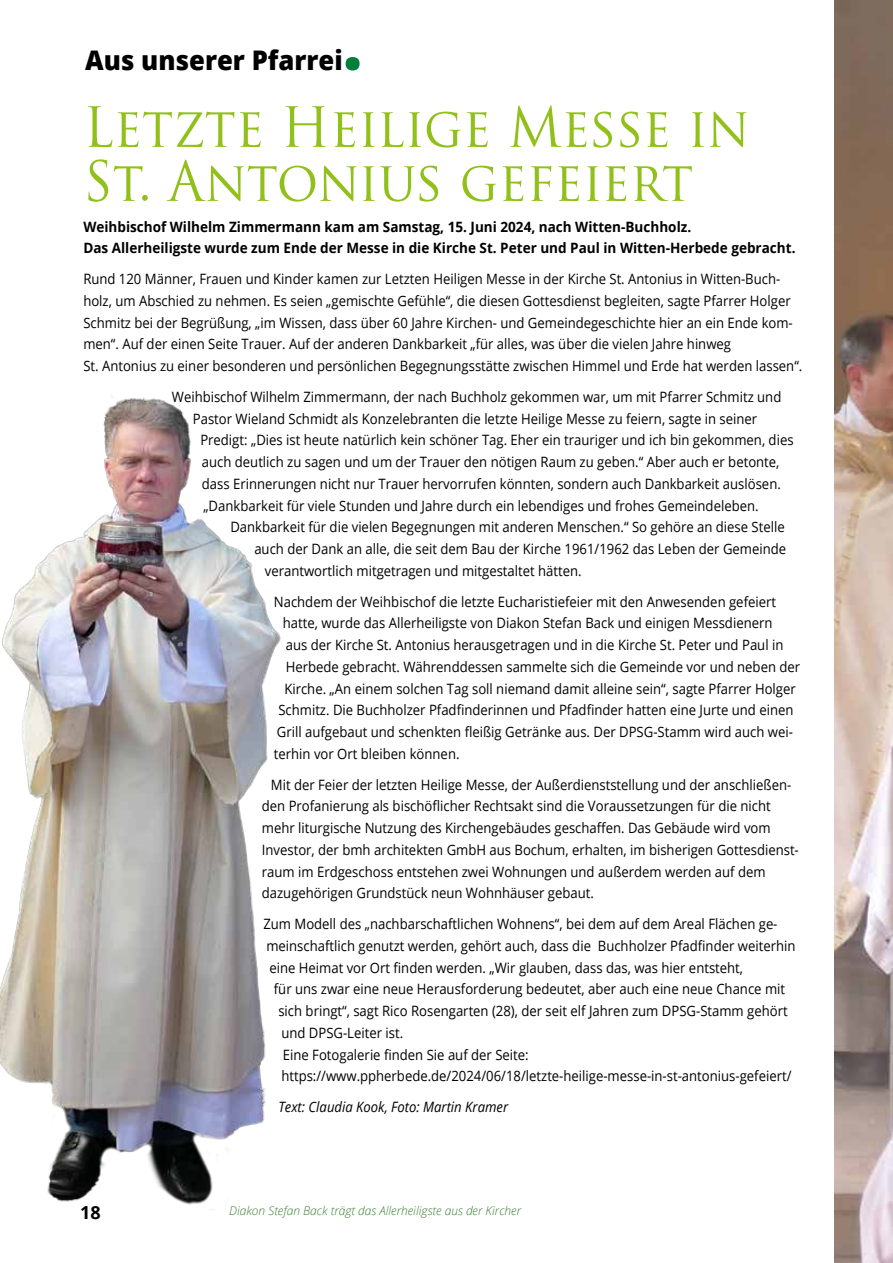
<style>
.page{position:relative;width:893px;height:1263px;background:#fff}
.page>*{position:absolute;margin:0;border:0;box-sizing:border-box;transform-origin:0 0}
.t1{font:800 72px "Open Sans";color:#007f3b;scale:.95 1}
.t2{font:54px/54px "Trajan Pro";color:#91c01b;scale:.95 1}
.t3{font:800 27px "Open Sans";color:#000;scale:.95 1}
.t4{font:700 18px "Open Sans";color:#000}
.t5{font:14.25px/21.8px "Open Sans";color:#000;scale:.92 1}
.t6{font:700 14.25px/21.8px "Open Sans";color:#000;scale:.95 1}
.t7{font:italic 14.25px "Open Sans";color:#000;scale:.92 1}
.t8{font:italic 300 12px "Open Sans";color:#368030}
</style>
<div class="page">
<img style="left:0;top:396px;width:281px;height:814px">
<img style="left:835px;top:0;width:58px;height:1263px">
<h3 class="t3" style="left:85px;top:39px;width:273px">Aus unserer Pfarrei</h3>
<h1 class="t1" style="left:343px;top:-11px;width:22px">.</h1>
<h2 class="t2" style="left:83px;top:100px;width:702px">Letzte Heilige Messe in<br>St. Antonius gefeiert</h2>
<p class="t6" style="left:83px;top:215px;width:751px">Weihbischof Wilhelm Zimmermann kam am Samstag, 15. Juni 2024, nach Witten-Buchholz.<br>Das Allerheiligste wurde zum Ende der Messe in die Kirche St. Peter und Paul in Witten-Herbede gebracht.</p>
<p class="t5" style="left:83px;top:268px;width:783px">Rund 120 Männer, Frauen und Kinder kamen zur Letzten Heiligen Messe in der Kirche St. Antonius in Witten-Buch&shy;holz, um Abschied zu nehmen. Es seien „gemischte Gefühle“, die diesen Gottesdienst begleiten, sagte Pfarrer Holger Schmitz bei der Begrüßung, „im Wissen, dass über 60 Jahre Kirchen- und Gemeindegeschichte hier an ein Ende kom&shy;men“. Auf der einen Seite Trauer. Auf der anderen Dankbarkeit „für alles, was über die vielen Jahre hinweg<br>St. Antonius zu einer besonderen und persönlichen Begegnungsstätte zwischen Himmel und Erde hat werden lassen“.</p>
<p class="t5" style="left:172px;top:385px;width:664px">Weihbischof Wilhelm Zimmermann, der nach Buchholz gekommen war, um mit Pfarrer Schmitz und</p>
<p class="t5" style="left:193px;top:407px;width:615px">Pastor Wieland Schmidt als Konzelebranten die letzte Heilige Messe zu feiern, sagte in seiner</p>
<p class="t5" style="left:200px;top:429px;width:646px">Predigt: „Dies ist heute natürlich kein schöner Tag. Eher ein trauriger und ich bin gekommen, dies</p>
<p class="t5" style="left:202px;top:451px;width:629px">auch deutlich zu sagen und um der Trauer den nötigen Raum zu geben.“ Aber auch er betonte,</p>
<p class="t5" style="left:202px;top:472px;width:631px">dass Erinnerungen nicht nur Trauer hervorrufen könnten, sondern auch Dankbarkeit auslösen.</p>
<p class="t5" style="left:203px;top:494px;width:605px">„Dankbarkeit für viele Stunden und Jahre durch ein lebendiges und frohes Gemeindeleben.</p>
<p class="t5" style="left:230px;top:516px;width:604px">Dankbarkeit für die vielen Begegnungen mit anderen Menschen.“ So gehöre an diese Stelle</p>
<p class="t5" style="left:254px;top:538px;width:580px">auch der Dank an alle, die seit dem Bau der Kirche 1961/1962 das Leben der Gemeinde</p>
<p class="t5" style="left:265px;top:559px;width:346px">verantwortlich mitgetragen und mitgestaltet hätten.</p>
<p class="t5" style="left:274px;top:590px;width:547px">Nachdem der Weihbischof die letzte Eucharistiefeier mit den Anwesenden gefeiert</p>
<p class="t5" style="left:283px;top:612px;width:534px">hatte, wurde das Allerheiligste von Diakon Stefan Back und einigen Messdienern</p>
<p class="t5" style="left:286px;top:634px;width:542px">aus der Kirche St. Antonius herausgetragen und in die Kirche St. Peter und Paul in</p>
<p class="t5" style="left:286px;top:655px;width:561px">Herbede gebracht. Währenddessen sammelte sich die Gemeinde vor und neben der</p>
<p class="t5" style="left:284px;top:677px;width:557px">Kirche. „An einem solchen Tag soll niemand damit alleine sein“, sagte Pfarrer Holger</p>
<p class="t5" style="left:278px;top:699px;width:561px">Schmitz. Die Buchholzer Pfadfinderinnen und Pfadfinder hatten eine Jurte und einen</p>
<p class="t5" style="left:277px;top:721px;width:562px">Grill aufgebaut und schenkten fleißig Getränke aus. Der DPSG-Stamm wird auch wei-</p>
<p class="t5" style="left:274px;top:742px;width:203px">terhin vor Ort bleiben können.</p>
<p class="t5" style="left:262px;top:773px;width:585px;text-indent:9px">Mit der Feier der letzten Heilige Messe, der Außerdienststellung und der anschließen&shy;den Profanierung als bischöflicher Rechtsakt sind die Voraussetzungen für die nicht mehr liturgische Nutzung des Kirchengebäudes geschaffen. Das Gebäude wird vom Investor, der bmh architekten GmbH aus Bochum, erhalten, im bisherigen Gottesdienst&shy;raum im Erdgeschoss entstehen zwei Wohnungen und außerdem werden auf dem dazugehörigen Grundstück neun Wohnhäuser gebaut.</p>
<p class="t5" style="left:263px;top:913px;width:560px">Zum Modell des „nachbarschaftlichen Wohnens“, bei dem auf dem Areal Flächen ge-</p>
<p class="t5" style="left:266px;top:934px;width:577px">meinschaftlich genutzt werden, gehört auch, dass die Buchholzer Pfadfinder weiterhin</p>
<p class="t5" style="left:269px;top:956px;width:516px">eine Heimat vor Ort finden werden. „Wir glauben, dass das, was hier entsteht,</p>
<p class="t5" style="left:274px;top:978px;width:557px">für uns zwar eine neue Herausforderung bedeutet, aber auch eine neue Chance mit</p>
<p class="t5" style="left:278px;top:1000px;width:555px">sich bringt“, sagt Rico Rosengarten (28), der seit elf Jahren zum DPSG-Stamm gehört</p>
<p class="t5" style="left:281px;top:1021px;width:134px">und DPSG-Leiter ist.</p>
<p class="t5" style="left:283px;top:1043px;width:269px">Eine Fotogalerie finden Sie auf der Seite:</p>
<p class="t5" style="left:281px;top:1065px;width:556px">https://www.ppherbede.de/2024/06/18/letzte-heilige-messe-in-st-antonius-gefeiert/</p>
<p class="t7" style="left:278px;top:1097px;width:251px">Text: Claudia Kook, Foto: Martin Kramer</p>
<p class="t4" style="left:80px;top:1200px;width:22px">18</p>
<p class="t8" style="left:229px;top:1202px;width:293px">Diakon Stefan Back trägt das Allerheiligste aus der Kircher</p>
</div>
